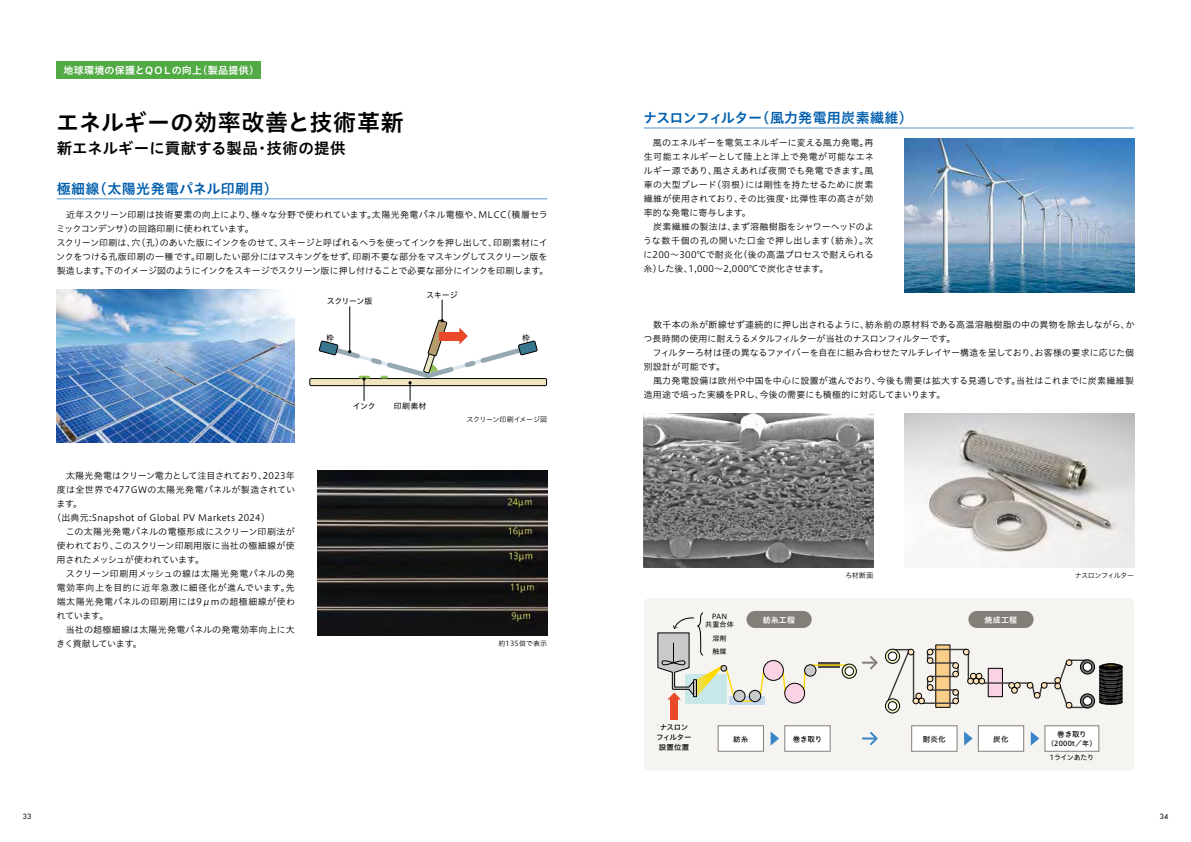
<style>
.page{position:relative;width:1191px;height:842px;background:#fff}
.page>*{position:absolute;margin:0;border:0;box-sizing:border-box;transform-origin:0 0}
.t1{font:23px "Hiragino UD Sans Std N W6";letter-spacing:.02em;color:#000}
.t2{font:15.5px "Hiragino UD Sans Std N W6";letter-spacing:.01em;color:#000}
.t3{font:14px "Hiragino UD Sans Std N W6";letter-spacing:-.01em;color:#005ead}
.t4{font:14px "Hiragino UD Sans Std N W6";letter-spacing:.015em;color:#005ead}
.t5{font:10px "Hiragino UD Sans Std N W6";letter-spacing:.025em;color:#fff}
.t6{font:9px/14px "Hiragino UD Sans Std N W3";letter-spacing:.01em;color:#000}
.t7{font:9px/14px "Hiragino UD Sans Std N W3";letter-spacing:-.01em;color:#000}
.t8{font:9px "Hiragino UD Sans Std N W3";letter-spacing:.045em;color:#000}
.t9{font:9px "Hiragino UD Sans Std N W3";letter-spacing:.035em;color:#000}
.t10{font:9px "Hiragino UD Sans Std N W3";letter-spacing:.03em;color:#000}
.t11{font:9px "Hiragino UD Sans Std N W3";letter-spacing:-.02em;color:#000}
.t12{font:9px "Hiragino UD Sans Std N W3";letter-spacing:.04em;color:#000}
.t13{font:9px "Hiragino UD Sans Std N W3";letter-spacing:-.035em;color:#000}
.t14{font:9px "Hiragino UD Sans Std N W3";letter-spacing:-.04em;color:#000}
.t15{font:8px "Hiragino UD Sans Std N W4";letter-spacing:-.04em;color:#000}
.t16{font:8px "Hiragino UD Sans Std N W6";letter-spacing:.03em;color:#fff}
.t17{font:7.5px/10px "Hiragino UD Sans Std N W5";letter-spacing:-.02em;color:#000;text-align:center}
.t18{font:7px "Hiragino UD Sans Std N W3";letter-spacing:-.045em;color:#000}
.t19{font:7px/8.5px "Hiragino UD Sans Std N W4";letter-spacing:-.02em;color:#000;text-align:center}
.t20{font:7px "Hiragino UD Sans Std N W5";letter-spacing:.03em;color:#000}
.t21{font:7px "Hiragino UD Sans Std N W3";letter-spacing:-.06em;color:#000}
.t22{font:7px "Hiragino UD Sans Std N W3";letter-spacing:.03em;color:#000}
.t23{font:7px "Hiragino UD Sans Std N W4";letter-spacing:-.05em;color:#000}
.t24{font:7px "Hiragino UD Sans Std N W3";letter-spacing:-.015em;color:#000}
.t25{font:500 7px "Futura Std";color:#000}
</style>
<div class="page">
<img style="left:57px;top:289px;width:238px;height:153px">
<img style="left:904px;top:139px;width:230px;height:153px">
<img style="left:904px;top:414px;width:230px;height:153px">
<img style="left:643px;top:414px;width:230px;height:153px">
<img style="left:317px;top:471px;width:230px;height:164px">
<div style="left:310px;top:379px;width:236px;height:7px;background:#efe4bd"></div>
<div style="left:310px;top:378px;width:237px;height:8px;border:1px solid #000"></div>
<svg style="left:319px;top:300px;width:218px;height:101px"></svg>
<div style="left:643px;top:598px;width:491px;height:173px;background:#f5f4f1;border-radius:6px"></div>
<svg style="left:937px;top:647px;width:11px;height:2px"></svg>
<div style="left:988px;top:668px;width:14px;height:29px;background:#f9d3e3"></div>
<div style="left:988px;top:668px;width:14px;height:29px;border:1px solid #000"></div>
<hr style="left:981px;top:682px;width:30px;height:2px;background:#3b393a">
<div style="left:685px;top:674px;width:41px;height:30px;background:#c8e7e9"></div>
<div style="left:729px;top:696px;width:36px;height:8px;background:#c7d9f0"></div>
<div style="left:818px;top:662px;width:22px;height:6px;background:#4c4948"></div>
<svg style="left:770px;top:731px;width:9px;height:15px"></svg>
<svg style="left:862px;top:656px;width:16px;height:14px"></svg>
<svg style="left:862px;top:732px;width:16px;height:13px"></svg>
<div style="left:746px;top:611px;width:65px;height:17px;background:#847e79;border-radius:9px"></div>
<div style="left:718px;top:726px;width:45px;height:25px;background:#fff"></div>
<div style="left:718px;top:725px;width:45px;height:26px;border:1px solid #847e79"></div>
<div style="left:784px;top:726px;width:46px;height:25px;background:#fff"></div>
<div style="left:784px;top:725px;width:46px;height:26px;border:1px solid #847e79"></div>
<svg style="left:964px;top:731px;width:8px;height:15px"></svg>
<div style="left:911px;top:726px;width:46px;height:25px;background:#fff"></div>
<div style="left:911px;top:725px;width:46px;height:26px;border:1px solid #847e79"></div>
<div style="left:978px;top:726px;width:45px;height:25px;background:#fff"></div>
<div style="left:978px;top:725px;width:46px;height:26px;border:1px solid #847e79"></div>
<svg style="left:1030px;top:731px;width:9px;height:15px"></svg>
<div style="left:1045px;top:726px;width:53px;height:25px;background:#fff"></div>
<div style="left:1044px;top:725px;width:55px;height:26px;border:1px solid #847e79"></div>
<div style="left:968px;top:611px;width:65px;height:17px;background:#847e79;border-radius:9px"></div>
<svg style="left:781px;top:668px;width:5px;height:22px"></svg>
<svg style="left:802px;top:667px;width:4px;height:27px"></svg>
<hr style="left:810px;top:664px;width:39px;height:2px;background:#ffda01">
<div style="left:804px;top:665px;width:12px;height:11px;background:#c9caca;border-radius:50%"></div>
<div style="left:804px;top:665px;width:12px;height:11px;border:1px solid #000;border-radius:50%"></div>
<div style="left:784px;top:683px;width:20px;height:20px;background:#f9d3e3;border-radius:50%"></div>
<div style="left:784px;top:683px;width:20px;height:20px;border:1px solid #000;border-radius:50%"></div>
<svg style="left:842px;top:664px;width:14px;height:14px"></svg>
<div style="left:842px;top:664px;width:14px;height:14px;border:1px solid #000;border-radius:50%"></div>
<div style="left:845px;top:667px;width:8px;height:8px;background:#fff;border-radius:50%"></div>
<div style="left:845px;top:667px;width:8px;height:8px;border:1px solid #000;border-radius:50%"></div>
<svg style="left:885px;top:699px;width:14px;height:14px"></svg>
<div style="left:885px;top:699px;width:14px;height:14px;border:1px solid #000;border-radius:50%"></div>
<div style="left:888px;top:702px;width:8px;height:8px;background:#fff;border-radius:50%"></div>
<div style="left:888px;top:701px;width:9px;height:9px;border:1px solid #000;border-radius:50%"></div>
<svg style="left:885px;top:649px;width:99px;height:56px"></svg>
<svg style="left:1008px;top:660px;width:79px;height:48px"></svg>
<svg style="left:1080px;top:660px;width:14px;height:14px"></svg>
<div style="left:1080px;top:660px;width:14px;height:14px;border:1px solid #000;border-radius:50%"></div>
<div style="left:1083px;top:663px;width:8px;height:8px;background:#fff;border-radius:50%"></div>
<div style="left:1083px;top:662px;width:8px;height:9px;border:1px solid #000;border-radius:50%"></div>
<svg style="left:1080px;top:694px;width:14px;height:14px"></svg>
<div style="left:1080px;top:694px;width:14px;height:14px;border:1px solid #000;border-radius:50%"></div>
<div style="left:1083px;top:697px;width:8px;height:8px;background:#fff;border-radius:50%"></div>
<div style="left:1083px;top:696px;width:8px;height:9px;border:1px solid #000;border-radius:50%"></div>
<div style="left:763px;top:660px;width:20px;height:20px;background:#f9d3e3;border-radius:50%"></div>
<div style="left:763px;top:660px;width:20px;height:20px;border:1px solid #000;border-radius:50%"></div>
<svg style="left:1099px;top:664px;width:24px;height:41px"></svg>
<svg style="left:657px;top:612px;width:108px;height:90px"></svg>
<div style="left:670px;top:697px;width:7px;height:22px;background:#e94829"></div>
<div style="left:57px;top:62px;width:204px;height:17px;background:#52aa45"></div>
<hr style="left:57px;top:198px;width:490px;height:1px;background:#3885c7">
<hr style="left:643px;top:128px;width:491px;height:1px;background:#3885c7">
<p class="t5" style="left:63px;top:63px;width:197px">地球環境の保護とＱＯＬの向上（製品提供）</p>
<h1 class="t1" style="left:56px;top:105px;width:349px">エネルギーの効率改善と技術革新</h1>
<h2 class="t2" style="left:57px;top:136px;width:290px">新エネルギーに貢献する製品・技術の提供</h2>
<h3 class="t4" style="left:57px;top:178px;width:223px">極細線（太陽光発電パネル印刷用）</h3>
<p class="t7" style="left:56px;top:207px;width:494px">　近年スクリーン印刷は技術要素の向上により、様々な分野で使われています。太陽光発電パネル電極や、MLCC（積層セラミックコンデンサ）の回路印刷に使われています。<br>スクリーン印刷は、穴（孔）のあいた版にインクをのせて、スキージと呼ばれるヘラを使ってインクを押し出して、印刷素材にインクをつける孔版印刷の一種です。印刷したい部分にはマスキングをせず、印刷不要な部分をマスキングしてスクリーン版を製造します。下のイメージ図のようにインクをスキージでスクリーン版に押し付けることで必要な部分にインクを印刷します。</p>
<p class="t15" style="left:327px;top:294px;width:47px">スクリーン版</p>
<p class="t15" style="left:426px;top:289px;width:33px">スキージ</p>
<p class="t15" style="left:326px;top:332px;width:9px">枠</p>
<p class="t15" style="left:522px;top:332px;width:9px">枠</p>
<p class="t11" style="left:57px;top:468px;width:240px">　太陽光発電はクリーン電力として注目されており、2023年</p>
<p class="t8" style="left:57px;top:482px;width:240px">度は全世界で477GWの太陽光発電パネルが製造されてい</p>
<p class="t6" style="left:56px;top:496px;width:27px">ます。</p>
<p class="t10" style="left:52px;top:510px;width:219px">（出典元:Snapshot of Global PV Markets 2024）</p>
<p class="t9" style="left:57px;top:524px;width:240px">　この太陽光発電パネルの電極形成にスクリーン印刷法が</p>
<p class="t6" style="left:57px;top:538px;width:240px">使われており、このスクリーン印刷用版に当社の極細線が使</p>
<p class="t13" style="left:57px;top:552px;width:149px">用されたメッシュが使われています。</p>
<p class="t9" style="left:57px;top:566px;width:240px">　スクリーン印刷用メッシュの線は太陽光発電パネルの発</p>
<p class="t8" style="left:57px;top:580px;width:240px">電効率向上を目的に近年急激に細径化が進んでいます。先</p>
<p class="t12" style="left:57px;top:594px;width:240px">端太陽光発電パネルの印刷用には9μmの超極細線が使わ</p>
<p class="t6" style="left:57px;top:608px;width:53px">れています。</p>
<p class="t6" style="left:57px;top:622px;width:240px">　当社の超極細線は太陽光発電パネルの発電効率向上に大</p>
<p class="t14" style="left:56px;top:636px;width:87px">きく貢献しています。</p>
<p class="t15" style="left:353px;top:400px;width:24px">インク</p>
<p class="t15" style="left:394px;top:400px;width:34px">印刷素材</p>
<p class="t18" style="left:466px;top:414px;width:82px">スクリーン印刷イメージ図</p>
<p class="t22" style="left:498px;top:638px;width:50px">約135倍で表示</p>
<h3 class="t3" style="left:643px;top:107px;width:271px">ナスロンフィルター（風力発電用炭素繊維）</h3>
<p class="t6" style="left:643px;top:135px;width:232px">　風のエネルギーを電気エネルギーに変える風力発電。再生可能エネルギーとして陸上と洋上で発電が可能なエネルギー源であり、風さえあれば夜間でも発電できます。風車の大型ブレード（羽根）には剛性を持たせるために炭素繊維が使用されており、その比強度・比弾性率の高さが効率的な発電に寄与します。<br>　炭素繊維の製法は、まず溶融樹脂をシャワーヘッドのような数千個の孔の開いた口金で押し出します（紡糸）。次に200～300℃で耐炎化（後の高温プロセスで耐えられる糸）した後、1,000～2,000℃で炭化させます。</p>
<p class="t6" style="left:643px;top:317px;width:492px">　数千本の糸が断線せず連続的に押し出されるように、紡糸前の原材料である高温溶融樹脂の中の異物を除去しながら、かつ長時間の使用に耐えうるメタルフィルターが当社のナスロンフィルターです。<br>　フィルターろ材は径の異なるファイバーを自在に組み合わせたマルチレイヤー構造を呈しており、お客様の要求に応じた個別設計が可能です。<br>　風力発電設備は欧州や中国を中心に設置が進んでおり、今後も需要は拡大する見通しです。当社はこれまでに炭素繊維製造用途で培った実績をPRし、今後の需要にも積極的に対応してまいります。</p>
<p class="t19" style="left:705px;top:611px;width:30px">PAN<br>共重合体</p>
<p class="t19" style="left:712px;top:631px;width:16px;line-height:13.5px;text-align:left">溶剤触媒</p>
<p class="t16" style="left:762px;top:613px;width:34px">紡糸工程</p>
<p class="t24" style="left:845px;top:570px;width:30px">ろ材断面</p>
<p class="t21" style="left:1074px;top:570px;width:61px">ナスロンフィルター</p>
<p class="t16" style="left:984px;top:613px;width:34px">焼成工程</p>
<p class="t17" style="left:656px;top:722px;width:37px">ナスロンフィルター設置位置</p>
<p class="t17" style="left:733px;top:733px;width:17px">紡糸</p>
<p class="t17" style="left:793px;top:733px;width:31px">巻き取り</p>
<p class="t17" style="left:922px;top:733px;width:24px">耐炎化</p>
<p class="t17" style="left:993px;top:733px;width:17px">炭化</p>
<p class="t17" style="left:1057px;top:728px;width:31px">巻き取り</p>
<p class="t20" style="left:1047px;top:738px;width:51px">（2000t／年）</p>
<p class="t23" style="left:1050px;top:752px;width:46px">1ラインあたり</p>
<p class="t25" style="left:23px;top:812px;width:10px">33</p>
<p class="t25" style="left:1159px;top:812px;width:10px">34</p>
</div>
